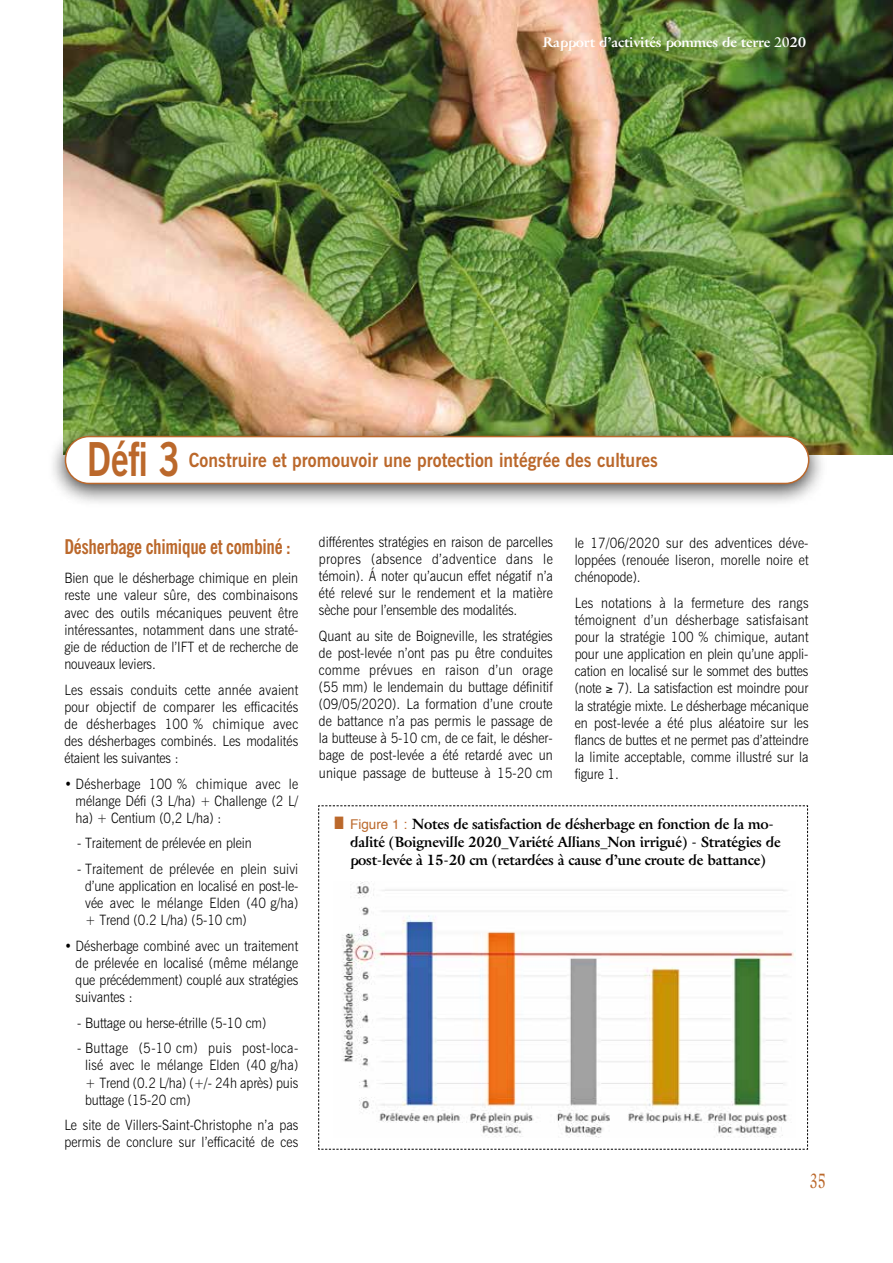
<style>
.page{position:relative;width:893px;height:1263px;background:#fff}
.page>*{position:absolute;margin:0;border:0;box-sizing:border-box;transform-origin:0 0}
.t1{font:700 46.65px "News Gothic BT";color:#bb682b;scale:.76 1}
.t2{font:21px "Air Roman";color:#bb682b;scale:.7 1}
.t3{font:700 condensed 20.25px "News Gothic BT";letter-spacing:-.015em;color:#bb682b;scale:.95 1}
.t4{font:700 19.5px "News Gothic BT";letter-spacing:.005em;color:#bb682b;scale:.9 1}
.t5{font:700 15px/18px "Air";letter-spacing:-.015em;color:#000;scale:.95 1}
.t6{font:300 14.25px/17.1px "News Gothic BT";color:#000;text-align:justify;scale:.9 1}
.t7{font:700 14.25px "Air";letter-spacing:-.015em;color:#fff}
.s1{font-family:"Air Roman";font-weight:400}
.s2{font-family:"Helvetica";font-weight:400;font-size:13.5px;color:#bb682b}
</style>
<div class="page">
<img style="left:64px;top:0;width:829px;height:454px">
<div style="left:47px;top:423px;width:780px;height:85px;background:#000;opacity:.75"></div>
<div style="left:65px;top:437px;width:744px;height:46px;background:#fff;border-radius:23px"></div>
<div style="left:65px;top:436px;width:744px;height:48px;border:2px solid #bb682b;border-radius:23px"></div>
<svg style="left:318px;top:805px;width:490px;height:345px"></svg>
<p class="t7" style="left:543px;top:32px;width:265px">Rapport d’activités pommes de terre <span class="s1">20</span>20</p>
<h1 class="t1" style="left:87px;top:431px;width:125px">Défi 3</h1>
<h3 class="t4" style="left:189px;top:448px;width:523px">Construire et promouvoir une protection intégrée des cultures</h3>
<h3 class="t3" style="left:64px;top:534px;width:240px">Désherbage chimique et combiné :</h3>
<p class="t6" style="left:64px;top:570px;width:261px">Bien que le désherbage chimique en plein reste une valeur sûre, des combinaisons avec des outils mécaniques peuvent être intéressantes, notamment dans une straté&shy;gie de réduction de l’IFT et de recherche de nouveaux leviers.</p>
<p class="t6" style="left:64px;top:681px;width:261px">Les essais conduits cette année avaient pour objectif de comparer les efficacités de désherbages 100 % chimique avec des désherbages combinés. Les modalités étaient les suivantes :</p>
<p class="t6" style="left:76px;top:775px;width:249px;text-indent:-11px">• Désherbage 100 % chimique avec le mélange Défi (3 L/ha) + Challenge (2 L/ ha) + Centium (0,2 L/ha) :</p>
<p class="t6" style="left:77px;top:835px;width:196px">- Traitement de prélevée en plein</p>
<p class="t6" style="left:85px;top:860px;width:239px;text-indent:-8px">- Traitement de prélevée en plein suivi d’une application en localisé en post-le&shy;vée avec le mélange Elden (40 g/ha) + Trend (0.2 L/ha) (5-10 cm)</p>
<p class="t6" style="left:76px;top:937px;width:249px;text-indent:-11px">• Désherbage combiné avec un traitement de prélevée en localisé (même mélange que précédemment) couplé aux stratégies suivantes :</p>
<p class="t6" style="left:77px;top:1014px;width:212px">- Buttage ou herse-étrille (5-10 cm)</p>
<p class="t6" style="left:85px;top:1040px;width:238px;text-indent:-8px">- Buttage (5-10 cm) puis post-loca&shy;lisé avec le mélange Elden (40 g/ha) + Trend (0.2 L/ha) (+/- 24h après) puis buttage (15-20 cm)</p>
<p class="t6" style="left:64px;top:1116px;width:261px">Le site de Villers-Saint-Christophe n’a pas permis de conclure sur l’efficacité de ces</p>
<p class="t6" style="left:319px;top:533px;width:262px">différentes stratégies en raison de parcelles propres (absence d’adventice dans le témoin). Á noter qu’aucun effet négatif n’a été relevé sur le rendement et la matière sèche pour l’ensemble des modalités.</p>
<p class="t6" style="left:319px;top:627px;width:261px">Quant au site de Boigneville, les stratégies de post-levée n’ont pas pu être conduites comme prévues en raison d’un orage (55 mm) le lendemain du buttage définitif (09/05/2020). La formation d’une croute de battance n’a pas permis le passage de la butteuse à 5-10 cm, de ce fait, le désher&shy;bage de post-levée a été retardé avec un unique passage de butteuse à 15-20 cm</p>
<p class="t6" style="left:575px;top:534px;width:261px">le 17/06/2020 sur des adventices déve&shy;loppées (renouée liseron, morelle noire et chénopode).</p>
<p class="t6" style="left:575px;top:594px;width:261px">Les notations à la fermeture des rangs témoignent d’un désherbage satisfaisant pour la stratégie 100 % chimique, autant pour une application en plein qu’une appli&shy;cation en localisé sur le sommet des buttes (note ≥ 7). La satisfaction est moindre pour la stratégie mixte. Le désherbage mécanique en post-levée a été plus aléatoire sur les flancs de buttes et ne permet pas d’atteindre la limite acceptable, comme illustré sur la figure 1.</p>
<p class="t5" style="left:350px;top:815px;width:455px"><span class="s2">Figure 1 :</span> Notes de satisfaction de désherbage en fonction de la mo&shy;dalité (Boigneville 2020_Variété Allians_Non irrigué) - Stratégies de post-levée à 15-20 cm (retardées à cause d’une croute de battance)</p>
<h2 class="t2" style="left:809px;top:1167px;width:25px">35</h2>
</div>
